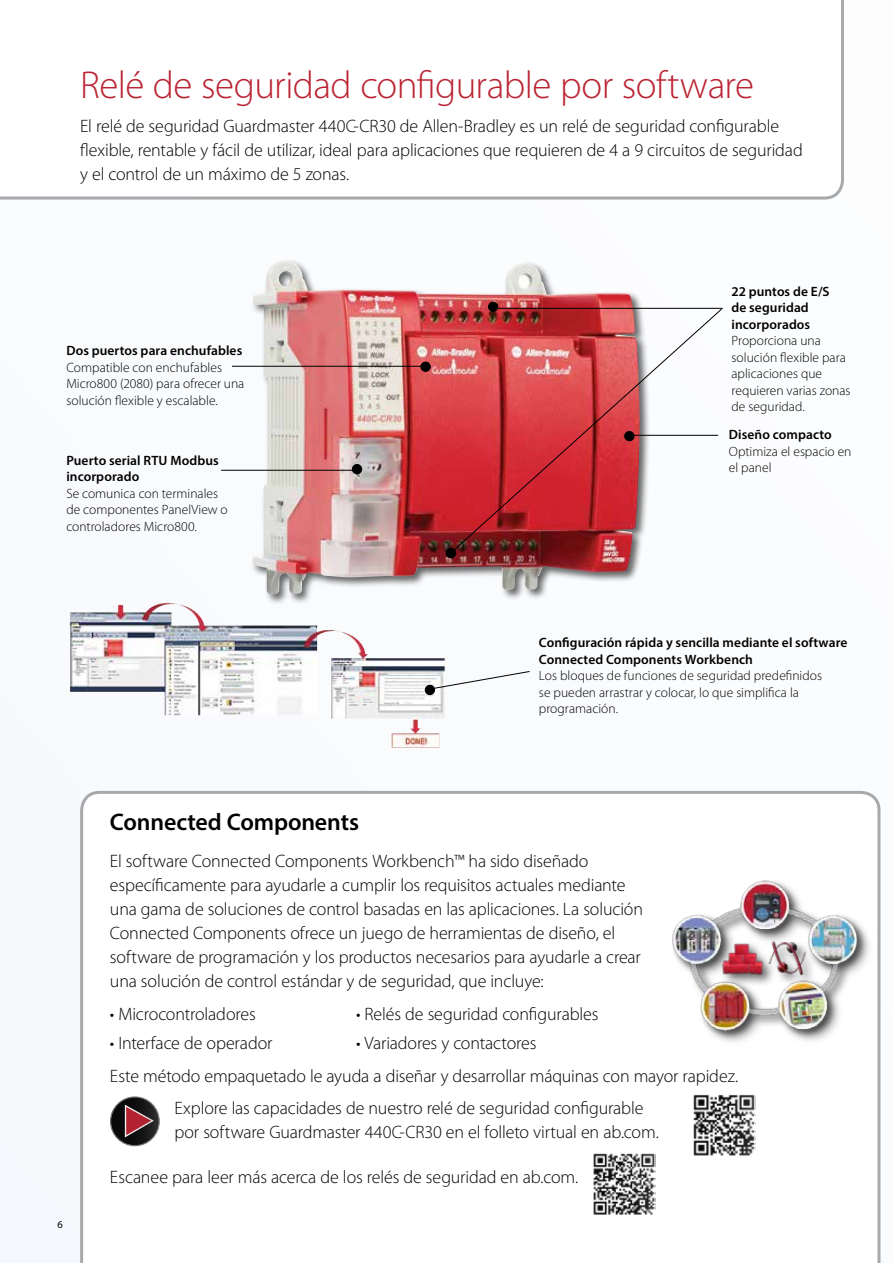
<style>
.page{position:relative;width:893px;height:1263px;background:#f5f8fc}
.page>*{position:absolute;margin:0;border:0;box-sizing:border-box;transform-origin:0 0}
.t1{font:300 39px "Myriad Pro";letter-spacing:-.015em;color:#bb2332}
.t2{font:600 24px "Myriad Pro";letter-spacing:-.005em;color:#000}
.t3{font:300 18px/24px "Myriad Pro";letter-spacing:-.01em;color:#000}
.t4{font:300 13.5px/16.5px "Myriad Pro";color:#000}
.t5{font:600 13.5px/16.5px "Myriad Pro";letter-spacing:.005em;color:#000}
.t6{font:10.5px "Myriad Pro";color:#000}
</style>
<div class="page">
<div style="left:0;top:0;width:844px;height:200px;background:#fff"></div>
<div style="left:80px;top:791px;width:800px;height:472px;background:#fff"></div>
<div style="left:251px;top:259px;width:400px;height:346px;background:#000;opacity:.6"></div>
<img style="left:253px;top:261px;width:387px;height:333px">
<div style="left:488px;top:302px;width:10px;height:9px;background:#000;border-radius:50%"></div>
<div style="left:488px;top:302px;width:10px;height:10px;border:1px solid #000;border-radius:50%"></div>
<div style="left:421px;top:362px;width:9px;height:9px;background:#000;border-radius:50%"></div>
<div style="left:420px;top:362px;width:11px;height:10px;border:1px solid #000;border-radius:50%"></div>
<hr style="left:232px;top:366px;width:193px;height:1px;background:#000">
<div style="left:352px;top:464px;width:10px;height:10px;background:#000;border-radius:50%"></div>
<div style="left:352px;top:464px;width:10px;height:10px;border:1px solid #000;border-radius:50%"></div>
<hr style="left:221px;top:470px;width:136px;height:1px;background:#000">
<img style="left:70px;top:603px;width:375px;height:116px">
<div style="left:425px;top:685px;width:10px;height:10px;background:#000;border-radius:50%"></div>
<div style="left:425px;top:685px;width:10px;height:10px;border:1px solid #000;border-radius:50%"></div>
<svg style="left:429px;top:671px;width:101px;height:19px"></svg>
<div style="left:446px;top:548px;width:10px;height:10px;background:#000;border-radius:50%"></div>
<div style="left:446px;top:548px;width:10px;height:10px;border:1px solid #000;border-radius:50%"></div>
<svg style="left:450px;top:308px;width:273px;height:246px"></svg>
<img style="left:655px;top:868px;width:222px;height:180px">
<svg style="left:111px;top:1097px;width:48px;height:49px"></svg>
<div style="left:110px;top:1096px;width:50px;height:50px;border:1px solid #6d6e71;border-radius:50%"></div>
<svg style="left:124px;top:1104px;width:31px;height:34px"></svg>
<div style="left:589px;top:1151px;width:69px;height:67px;background:#fff"></div>
<img style="left:593px;top:1153px;width:62px;height:62px">
<div style="left:690px;top:1092px;width:69px;height:66px;background:#fff"></div>
<img style="left:693px;top:1094px;width:63px;height:62px">
<h1 class="t1" style="left:80px;top:61px;width:675px">Relé de seguridad configurable por software</h1>
<p class="t3" style="left:80px;top:114px;width:724px">El relé de seguridad Guardmaster 440C-CR30 de Allen-Bradley es un relé de seguridad configurable flexible, rentable y fácil de utilizar, ideal para aplicaciones que requieren de 4 a 9 circuitos de seguridad y el control de un máximo de 5 zonas.</p>
<p class="t5" style="left:66px;top:342px;width:177px">Dos puertos para enchufables</p>
<p class="t4" style="left:66px;top:359px;width:180px">Compatible con enchufables<br>Micro800 (2080) para ofrecer una solución flexible y escalable.</p>
<p class="t5" style="left:66px;top:451px;width:154px">Puerto serial RTU Modbus incorporado</p>
<p class="t4" style="left:66px;top:485px;width:163px">Se comunica con terminales de componentes PanelView o controladores Micro800.</p>
<h2 class="t2" style="left:110px;top:807px;width:251px">Connected Components</h2>
<p class="t5" style="left:731px;top:283px;width:99px">22 puntos de E/S de seguridad incorporados</p>
<p class="t4" style="left:731px;top:332px;width:121px">Proporciona una solución flexible para aplicaciones que requieren varias zonas de seguridad.</p>
<p class="t5" style="left:729px;top:426px;width:104px">Diseño compacto</p>
<p class="t4" style="left:729px;top:443px;width:124px">Optimiza el espacio en el panel</p>
<p class="t5" style="left:539px;top:634px;width:310px">Configuración rápida y sencilla mediante el software<br>Connected Components Workbench</p>
<p class="t4" style="left:539px;top:667px;width:285px">Los bloques de funciones de seguridad predefinidos se pueden arrastrar y colocar, lo que simplifica la programación.</p>
<p class="t6" style="left:57px;top:1218px;width:7px">6</p>
<p class="t3" style="left:110px;top:849px;width:535px">El software Connected Components Workbench™ ha sido diseñado específicamente para ayudarle a cumplir los requisitos actuales mediante una gama de soluciones de control basadas en las aplicaciones. La solución Connected Components ofrece un juego de herramientas de diseño, el software de programación y los productos necesarios para ayudarle a crear una solución de control estándar y de seguridad, que incluye:</p>
<p class="t3" style="left:110px;top:1001px;width:147px">• Microcontroladores</p>
<p class="t3" style="left:356px;top:1001px;width:244px">• Relés de seguridad configurables</p>
<p class="t3" style="left:110px;top:1031px;width:164px">• Interface de operador</p>
<p class="t3" style="left:356px;top:1031px;width:182px">• Variadores y contactores</p>
<p class="t3" style="left:110px;top:1063px;width:630px">Este método empaquetado le ayuda a diseñar y desarrollar máquinas con mayor rapidez.</p>
<p class="t3" style="left:174px;top:1096px;width:471px">Explore las capacidades de nuestro relé de seguridad configurable</p>
<p class="t3" style="left:174px;top:1120px;width:486px">por software Guardmaster 440C-CR30 en el folleto virtual en ab.com.</p>
<p class="t3" style="left:110px;top:1164px;width:470px">Escanee para leer más acerca de los relés de seguridad en ab.com.</p>
</div>
